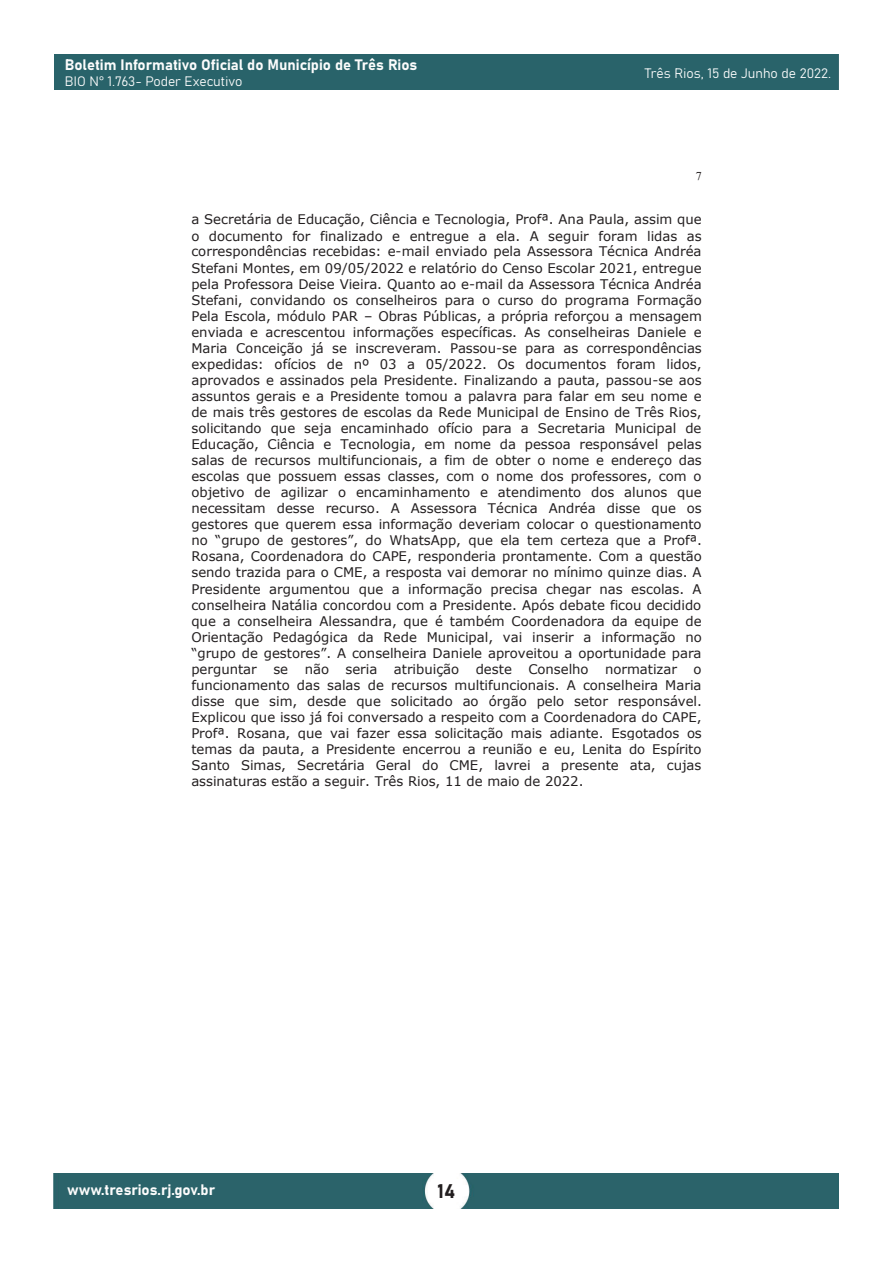
<style>
.page{position:relative;width:893px;height:1263px;background:#fff}
.page>*{position:absolute;margin:0;border:0;box-sizing:border-box;transform-origin:0 0}
.t1{font:19.5px "Bahnschrift";color:#231f20}
.t2{font:15px "Bahnschrift";color:#fcfcfc}
.t3{font:13.5px "Bahnschrift";color:#fcfcfc}
.t4{font:13.2px/16px "Verdana";color:#231f20;text-align:justify}
.t5{font:12px "Times New Roman";color:#231f20}
</style>
<div class="page">
<div style="left:54px;top:54px;width:785px;height:35px;background:#29636a"></div>
<div style="left:54px;top:1174px;width:785px;height:35px;background:#2b636a"></div>
<p class="t2" style="left:65px;top:54px;width:354px">Boletim Informativo Oficial do Município de Três Rios</p>
<p class="t3" style="left:65px;top:71px;width:179px">BIO N° 1.763- Poder Executivo</p>
<p class="t3" style="left:645px;top:63px;width:188px">Três Rios, 15 de Junho de 2022.</p>
<p class="t5" style="left:696px;top:167px;width:7px">7</p>
<p class="t4" style="left:191px;top:211px;width:512px">a Secretária de Educação, Ciência e Tecnologia, Profª. Ana Paula, assim que o documento for finalizado e entregue a ela. A seguir foram lidas as correspondências recebidas: e-mail enviado pela Assessora Técnica Andréa Stefani Montes, em 09/05/2022 e relatório do Censo Escolar 2021, entregue pela Professora Deise Vieira. Quanto ao e-mail da Assessora Técnica Andréa Stefani, convidando os conselheiros para o curso do programa Formação Pela Escola, módulo PAR – Obras Públicas, a própria reforçou a mensagem enviada e acrescentou informações específicas. As conselheiras Daniele e Maria Conceição já se inscreveram. Passou-se para as correspondências expedidas: ofícios de nº 03 a 05/2022. Os documentos foram lidos, aprovados e assinados pela Presidente. Finalizando a pauta, passou-se aos assuntos gerais e a Presidente tomou a palavra para falar em seu nome e de mais três gestores de escolas da Rede Municipal de Ensino de Três Rios, solicitando que seja encaminhado ofício para a Secretaria Municipal de Educação, Ciência e Tecnologia, em nome da pessoa responsável pelas salas de recursos multifuncionais, a fim de obter o nome e endereço das escolas que possuem essas classes, com o nome dos professores, com o objetivo de agilizar o encaminhamento e atendimento dos alunos que necessitam desse recurso. A Assessora Técnica Andréa disse que os gestores que querem essa informação deveriam colocar o questionamento no “grupo de gestores”, do WhatsApp, que ela tem certeza que a Profª.<br>Rosana, Coordenadora do CAPE, responderia prontamente. Com a questão sendo trazida para o CME, a resposta vai demorar no mínimo quinze dias. A Presidente argumentou que a informação precisa chegar nas escolas. A conselheira Natália concordou com a Presidente. Após debate ficou decidido que a conselheira Alessandra, que é também Coordenadora da equipe de Orientação Pedagógica da Rede Municipal, vai inserir a informação no “grupo de gestores”. A conselheira Daniele aproveitou a oportunidade para perguntar se</p>
<p class="t4" style="left:305px;top:661px;width:209px">não seria atribuição deste</p>
<p class="t4" style="left:191px;top:661px;width:512px;text-indent:337px">Conselho normatizar o funcionamento das salas de recursos multifuncionais. A conselheira Maria disse que sim, desde que solicitado ao órgão pelo setor responsável.<br>Explicou que isso já foi conversado a respeito com a Coordenadora do CAPE, Profª. Rosana, que vai fazer essa solicitação mais adiante. Esgotados os temas da pauta, a Presidente encerrou a reunião e eu, Lenita do Espírito Santo Simas, Secretária Geral do CME, lavrei a presente ata, cujas assinaturas estão a seguir. Três Rios, 11 de maio de 2022.</p>
<p class="t2" style="left:67px;top:1178px;width:149px">www.tresrios.rj.gov.br</p>
<h1 class="t1" style="left:438px;top:1177px;width:19px">14</h1>
</div>
